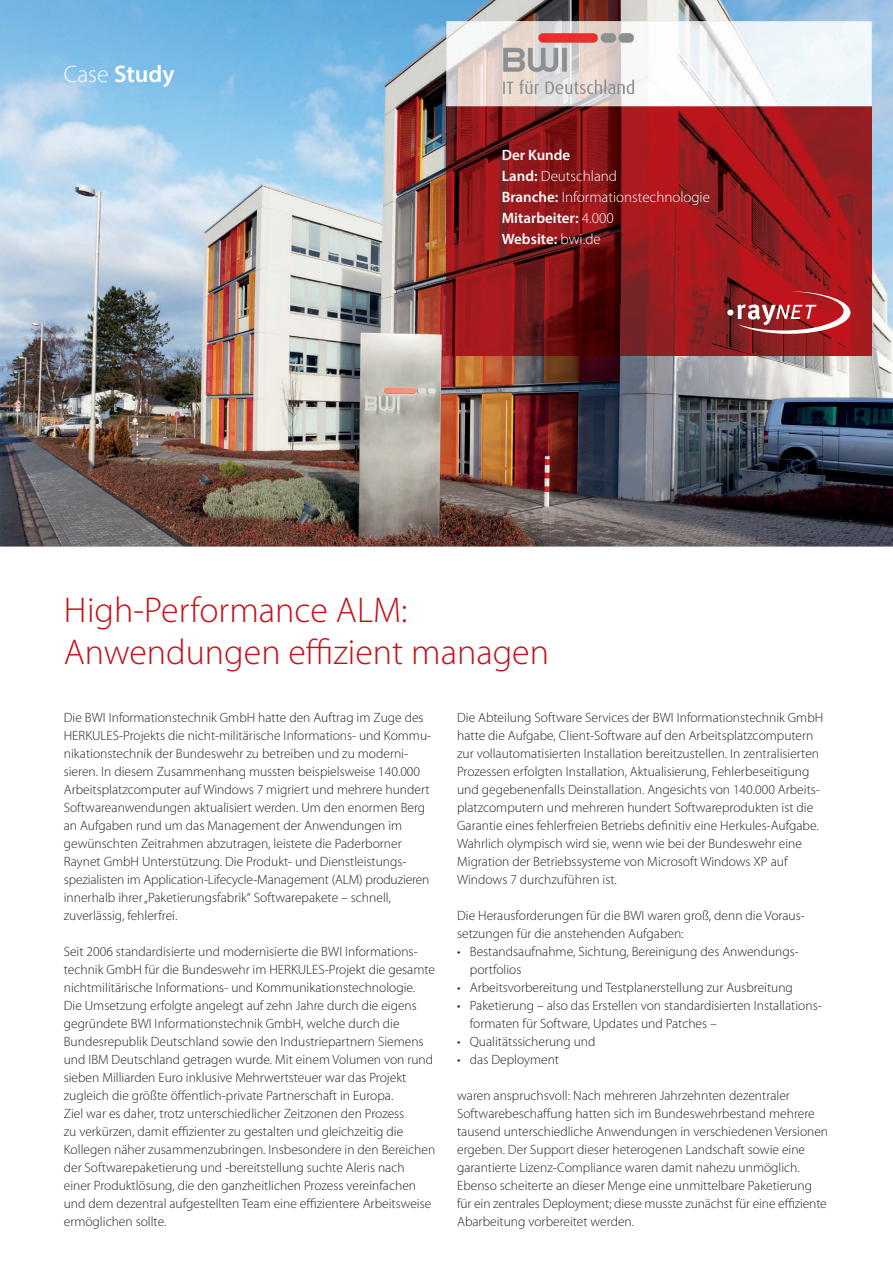
<style>
.page{position:relative;width:893px;height:1263px;background:#fff}
.page>*{position:absolute;margin:0;border:0;box-sizing:border-box;transform-origin:0 0}
.t1{font:300 36px/42px "Myriad Pro";color:#c4121a}
.t2{font:600 24px "Myriad Pro";color:#fff}
.t3{font:300 15px/21px "Myriad Pro";color:#fff}
.t4{font:300 13.5px/18px "Myriad Pro";color:#231f20}
.s1{font-weight:300}
.s2{font-weight:600}
</style>
<div class="page">
<img style="left:0;top:0;width:893px;height:546px">
<img style="left:446px;top:21px;width:426px;height:334px">
<svg style="left:737px;top:291px;width:113px;height:43px"></svg>
<div style="left:727px;top:309px;width:6px;height:7px;background:#fff;border-radius:50%"></div>
<img style="left:502px;top:32px;width:134px;height:64px">
<h2 class="t2" style="left:64px;top:58px;width:112px"><span class="s1">Case</span> Study</h2>
<p class="t3" style="left:502px;top:145px;width:210px"><span class="s2">Der Kunde<br>Land:</span> Deutschland<br><span class="s2">Branche:</span> Informationstechnologie<br><span class="s2">Mitarbeiter:</span> 4.000<br><span class="s2">Website:</span> bwi.de</p>
<h1 class="t1" style="left:64px;top:590px;width:487px">High-Performance ALM:<br>Anwendungen effizient managen</h1>
<p class="t4" style="left:64px;top:709px;width:369px">Die BWI Informationstechnik GmbH hatte den Auftrag im Zuge des HERKULES-Projekts die nicht-militärische Informations- und Kommu&shy;nikationstechnik der Bundeswehr zu betreiben und zu moderni&shy;sieren. In diesem Zusammenhang mussten beispielsweise 140.000<br>Arbeitsplatzcomputer auf Windows 7 migriert und mehrere hundert Softwareanwendungen aktualisiert werden. Um den enormen Berg an Aufgaben rund um das Management der Anwendungen im gewünschten Zeitrahmen abzutragen, leistete die Paderborner Raynet GmbH Unterstützung. Die Produkt- und Dienstleistungs&shy;spezialisten im Application-Lifecycle-Management (ALM) produzieren innerhalb ihrer „Paketierungsfabrik“ Softwarepakete – schnell, zuverlässig, fehlerfrei.</p>
<p class="t4" style="left:64px;top:943px;width:373px">Seit 2006 standardisierte und modernisierte die BWI Informations&shy;technik GmbH für die Bundeswehr im HERKULES-Projekt die gesamte nichtmilitärische Informations- und Kommunikationstechnologie.<br>Die Umsetzung erfolgte angelegt auf zehn Jahre durch die eigens gegründete BWI Informationstechnik GmbH, welche durch die Bundesrepublik Deutschland sowie den Industriepartnern Siemens und IBM Deutschland getragen wurde. Mit einem Volumen von rund sieben Milliarden Euro inklusive Mehrwertsteuer war das Projekt zugleich die größte öffentlich-private Partnerschaft in Europa.<br>Ziel war es daher, trotz unterschiedlicher Zeitzonen den Prozess<br>zu verkürzen, damit effizienter zu gestalten und gleichzeitig die Kollegen näher zusammenzubringen. Insbesondere in den Bereichen der Softwarepaketierung und -bereitstellung suchte Aleris nach<br>einer Produktlösung, die den ganzheitlichen Prozess vereinfachen und dem dezentral aufgestellten Team eine effizientere Arbeitsweise ermöglichen sollte.</p>
<p class="t4" style="left:457px;top:709px;width:368px">Die Abteilung Software Services der BWI Informationstechnik GmbH hatte die Aufgabe, Client-Software auf den Arbeitsplatzcomputern zur vollautomatisierten Installation bereitzustellen. In zentralisierten Prozessen erfolgten Installation, Aktualisierung, Fehlerbeseitigung und gegebenenfalls Deinstallation. Angesichts von 140.000 Arbeits&shy;platzcomputern und mehreren hundert Softwareprodukten ist die Garantie eines fehlerfreien Betriebs definitiv eine Herkules-Aufgabe.<br>Wahrlich olympisch wird sie, wenn wie bei der Bundeswehr eine Migration der Betriebssysteme von Microsoft Windows XP auf Windows 7 durchzuführen ist.</p>
<p class="t4" style="left:457px;top:907px;width:349px">Die Herausforderungen für die BWI waren groß, denn die Voraus&shy;setzungen für die anstehenden Aufgaben:</p>
<p class="t4" style="left:470px;top:943px;width:331px;text-indent:-13px">• Bestandsaufnahme, Sichtung, Bereinigung des Anwendungs&shy;portfolios</p>
<p class="t4" style="left:457px;top:979px;width:337px">• Arbeitsvorbereitung und Testplanerstellung zur Ausbreitung</p>
<p class="t4" style="left:470px;top:997px;width:353px;text-indent:-13px">• Paketierung – also das Erstellen von standardisierten Installations&shy;formaten für Software, Updates und Patches –</p>
<p class="t4" style="left:457px;top:1033px;width:140px">• Qualitätssicherung und</p>
<p class="t4" style="left:457px;top:1051px;width:103px">• das Deployment</p>
<p class="t4" style="left:457px;top:1087px;width:373px">waren anspruchsvoll: Nach mehreren Jahrzehnten dezentraler Softwarebeschaffung hatten sich im Bundeswehrbestand mehrere tausend unterschiedliche Anwendungen in verschiedenen Versionen ergeben. Der Support dieser heterogenen Landschaft sowie eine garantierte Lizenz-Compliance waren damit nahezu unmöglich.<br>Ebenso scheiterte an dieser Menge eine unmittelbare Paketierung für ein zentrales Deployment; diese musste zunächst für eine effiziente Abarbeitung vorbereitet werden.</p>
</div>
